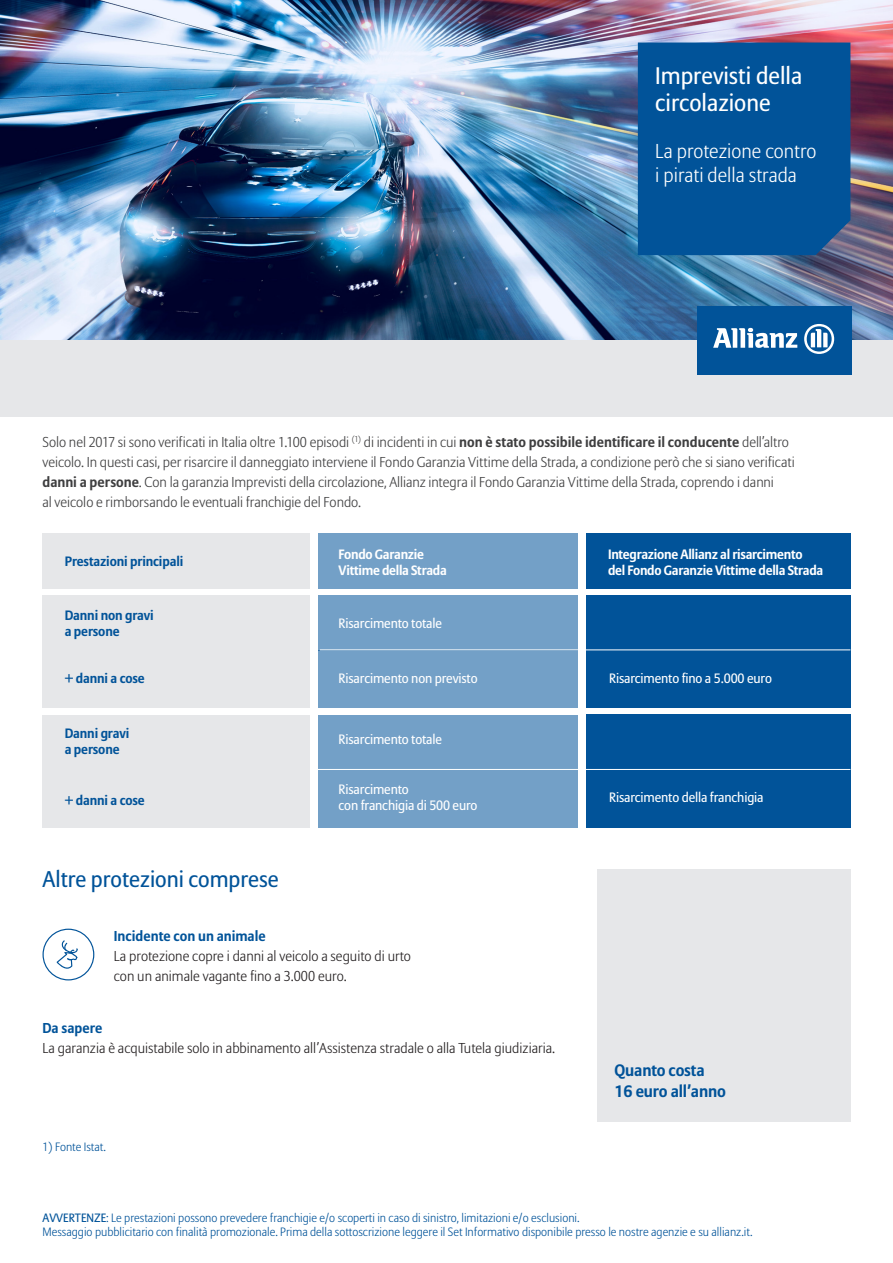
<style>
.page{position:relative;width:893px;height:1263px;background:#fff}
.page>*{position:absolute;margin:0;border:0;box-sizing:border-box;transform-origin:0 0}
.t1{font:23.7px "Allianz Sans";color:#fff}
.t2{font:22.5px "Allianz Sans";color:#015399}
.t3{font:300 19.95px "Allianz Sans";color:#fff}
.t4{font:700 16.5px "Allianz Sans";letter-spacing:-.01em;color:#015399}
.t5{font:300 14.25px/19.8px "Allianz Sans";letter-spacing:-.005em;color:#3e3e3f}
.t6{font:300 14.25px "Allianz Sans";color:#231f20}
.t7{font:700 14.25px "Allianz Sans";color:#015399}
.t8{font:13.5px "Allianz Sans";letter-spacing:-.01em;color:#fff}
.t9{font:700 13.5px/16.2px "Allianz Sans";letter-spacing:-.02em;color:#fff}
.t10{font:700 13.5px "Allianz Sans";letter-spacing:-.01em;color:#015399}
.t11{font:300 12px "Allianz Sans";color:#015399}
.s1{font-weight:700}
.s2{font-weight:400}
</style>
<div class="page">
<img style="left:0;top:0;width:893px;height:340px">
<div style="left:638px;top:43px;width:212px;height:212px;background:#015399"></div>
<div style="left:0;top:340px;width:893px;height:77px;background:#e6e7e9"></div>
<div style="left:597px;top:869px;width:253px;height:253px;background:#e6e7e9"></div>
<div style="left:697px;top:306px;width:154px;height:68px;background:#015399"></div>
<svg style="left:713px;top:328px;width:84px;height:20px"></svg>
<svg style="left:804px;top:324px;width:30px;height:30px"></svg>
<div style="left:43px;top:595px;width:267px;height:55px;background:#e6e7e9"></div>
<div style="left:43px;top:715px;width:267px;height:113px;background:#e6e7e9"></div>
<div style="left:43px;top:650px;width:267px;height:58px;background:#e6e7e9"></div>
<div style="left:43px;top:533px;width:267px;height:55px;background:#e6e7e9"></div>
<div style="left:318px;top:595px;width:259px;height:55px;background:#73a0c7"></div>
<div style="left:318px;top:533px;width:259px;height:55px;background:#73a0c7"></div>
<div style="left:586px;top:595px;width:264px;height:113px;background:#015399"></div>
<div style="left:586px;top:533px;width:264px;height:55px;background:#015399"></div>
<div style="left:318px;top:650px;width:259px;height:58px;background:#73a0c7"></div>
<div style="left:586px;top:715px;width:264px;height:113px;background:#015399"></div>
<div style="left:318px;top:715px;width:259px;height:113px;background:#73a0c7"></div>
<hr style="left:320px;top:649px;width:262px;height:1px;background:#fff">
<hr style="left:312px;top:769px;width:270px;height:1px;background:#fff">
<hr style="left:582px;top:649px;width:268px;height:1px;background:#fff">
<hr style="left:582px;top:769px;width:268px;height:1px;background:#fff">
<svg style="left:43px;top:929px;width:51px;height:51px"></svg>
<p class="t1" style="left:655px;top:61px;width:148px">Imprevisti della</p>
<p class="t1" style="left:655px;top:89px;width:117px">circolazione</p>
<p class="t3" style="left:655px;top:139px;width:163px">La protezione contro</p>
<p class="t3" style="left:655px;top:163px;width:143px">i pirati della strada</p>
<p class="t5" style="left:43px;top:433px;width:754px">Solo nel 2017 si sono verificati in Italia oltre 1.100 episodi <sup>(1)</sup> di incidenti in cui <span class="s1">non è stato possibile identificare il conducente</span> dell’altro veicolo. In questi casi, per risarcire il danneggiato interviene il Fondo Garanzia Vittime della Strada, a condizione però che si siano verificati <span class="s1">danni a persone</span>. Con la garanzia Imprevisti della circolazione, Allianz integra il Fondo Garanzia Vittime della Strada, coprendo i danni</p>
<p class="t5" style="left:43px;top:492px;width:320px">al veicolo e rimborsando le eventuali franchigie del Fondo.</p>
<p class="t10" style="left:65px;top:552px;width:120px">Prestazioni principali</p>
<p class="t10" style="left:65px;top:606px;width:90px">Danni non gravi</p>
<p class="t10" style="left:65px;top:623px;width:56px">a persone</p>
<p class="t10" style="left:65px;top:670px;width:82px">+ danni a cose</p>
<p class="t10" style="left:65px;top:724px;width:66px">Danni gravi</p>
<p class="t10" style="left:65px;top:740px;width:56px">a persone</p>
<p class="t10" style="left:65px;top:791px;width:82px">+ danni a cose</p>
<p class="t2" style="left:43px;top:865px;width:238px">Altre protezioni comprese</p>
<p class="t9" style="left:339px;top:546px;width:87px">Fondo Garanzie</p>
<p class="t9" style="left:339px;top:562px;width:110px">Vittime della Strada</p>
<p class="t8" style="left:339px;top:615px;width:105px">Risarcimento totale</p>
<p class="t8" style="left:339px;top:670px;width:141px">Risarcimento non previsto</p>
<p class="t8" style="left:339px;top:731px;width:105px">Risarcimento totale</p>
<p class="t8" style="left:339px;top:781px;width:72px">Risarcimento</p>
<p class="t8" style="left:339px;top:797px;width:140px">con franchigia di 500 euro</p>
<p class="t7" style="left:114px;top:927px;width:153px">Incidente con un animale</p>
<p class="t6" style="left:114px;top:948px;width:299px">La protezione copre i danni al veicolo a seguito di urto</p>
<p class="t6" style="left:114px;top:967px;width:234px">con un animale vagante fino a 3.000 euro.</p>
<p class="t7" style="left:43px;top:1019px;width:61px">Da sapere</p>
<p class="t6" style="left:43px;top:1039px;width:514px">La garanzia è acquistabile solo in abbinamento all’Assistenza stradale o alla Tutela giudiziaria.</p>
<p class="t11" style="left:43px;top:1140px;width:65px">1) Fonte Istat.</p>
<p class="t9" style="left:608px;top:546px;width:217px">Integrazione Allianz al risarcimento<br>del Fondo Garanzie Vittime della Strada</p>
<p class="t8" style="left:609px;top:670px;width:164px">Risarcimento fino a 5.000 euro</p>
<p class="t8" style="left:609px;top:789px;width:156px">Risarcimento della franchigia</p>
<p class="t4" style="left:615px;top:1060px;width:92px">Quanto costa</p>
<p class="t4" style="left:615px;top:1081px;width:113px">16 euro all’anno</p>
<p class="t11" style="left:43px;top:1210px;width:539px"><span class="s2">AVVERTENZE</span>: Le prestazioni possono prevedere franchigie e/o scoperti in caso di sinistro, limitazioni e/o esclusioni.</p>
<p class="t11" style="left:43px;top:1225px;width:711px">Messaggio pubblicitario con finalità promozionale. Prima della sottoscrizione leggere il Set Informativo disponibile presso le nostre agenzie e su allianz.it.</p>
</div>
